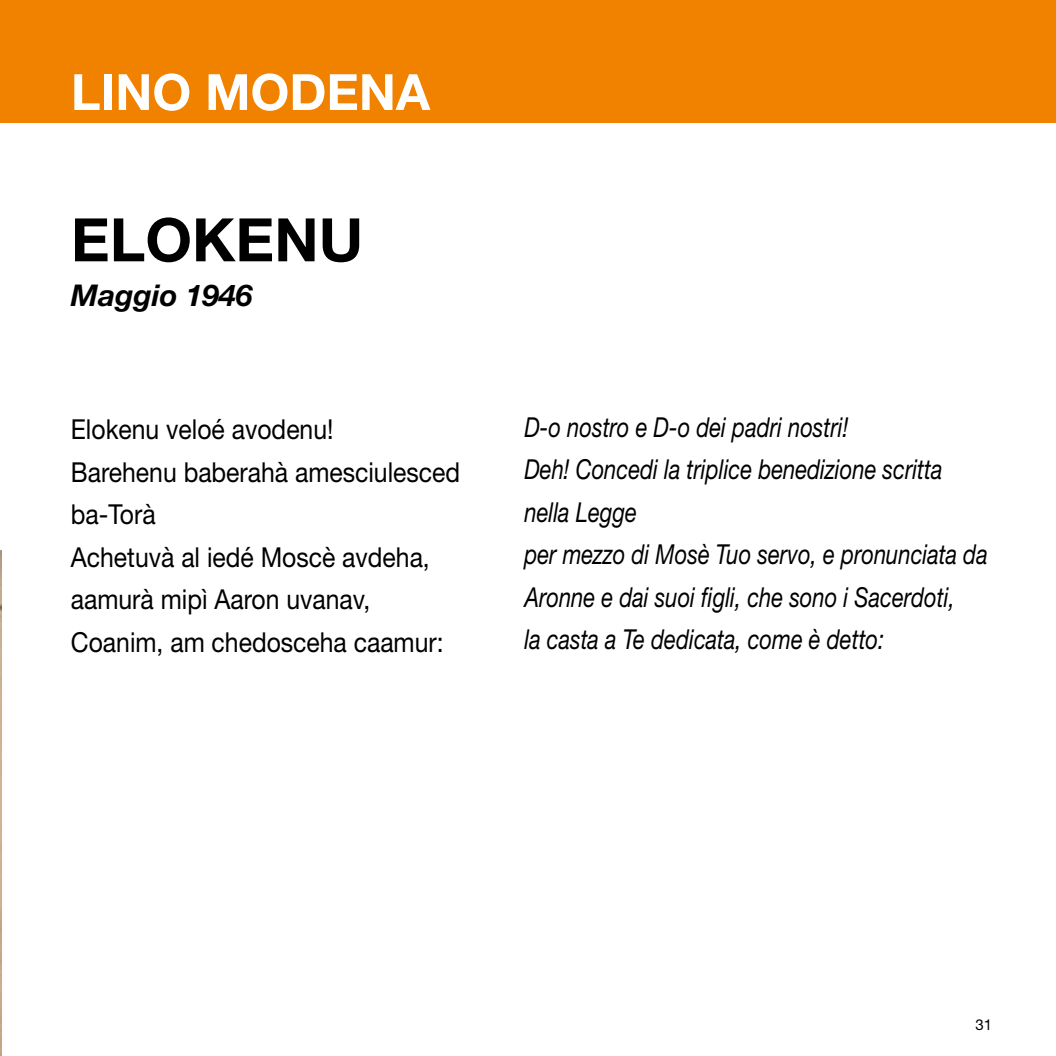
<style>
.page{position:relative;width:1056px;height:1056px;background:#fff}
.page>*{position:absolute;margin:0;border:0;box-sizing:border-box;transform-origin:0 0}
.t1{font:700 60px "Helvetica Neue";color:#000}
.t2{font:700 50px "Helvetica Neue";color:#fff}
.t3{font:italic 700 30px "Helvetica Neue";color:#000}
.t4{font:italic 27.5px/42.5px "Helvetica Neue";color:#000;scale:.8 1}
.t5{font:27.5px/42.5px "Helvetica Neue";color:#000;scale:.9 1}
.t6{font:15px "Helvetica Neue";color:#000}
</style>
<div class="page">
<img style="left:0;top:550px;width:1px;height:506px">
<div style="left:0;top:0;width:1056px;height:122px;background:#f08200"></div>
<h2 class="t2" style="left:71px;top:61px;width:361px">LINO MODENA</h2>
<h1 class="t1" style="left:71px;top:203px;width:294px">ELOKENU</h1>
<p class="t3" style="left:71px;top:277px;width:183px">Maggio 1946</p>
<p class="t5" style="left:71px;top:408px;width:434px">Elokenu veloé avodenu!<br>Barehenu baberahà amesciulesced ba-Torà<br>Achetuvà al iedé Moscè avdeha, aamurà mipì Aaron uvanav,<br>Coanim, am chedosceha caamur:</p>
<p class="t4" style="left:524px;top:405px;width:581px">D-o nostro e D-o dei padri nostri!<br>Deh! Concedi la triplice benedizione scritta nella Legge<br>per mezzo di Mosè Tuo servo, e pronunciata da Aronne e dai suoi figli, che sono i Sacerdoti,<br>la casta a Te dedicata, come è detto:</p>
<p class="t6" style="left:975px;top:1016px;width:18px">31</p>
</div>
